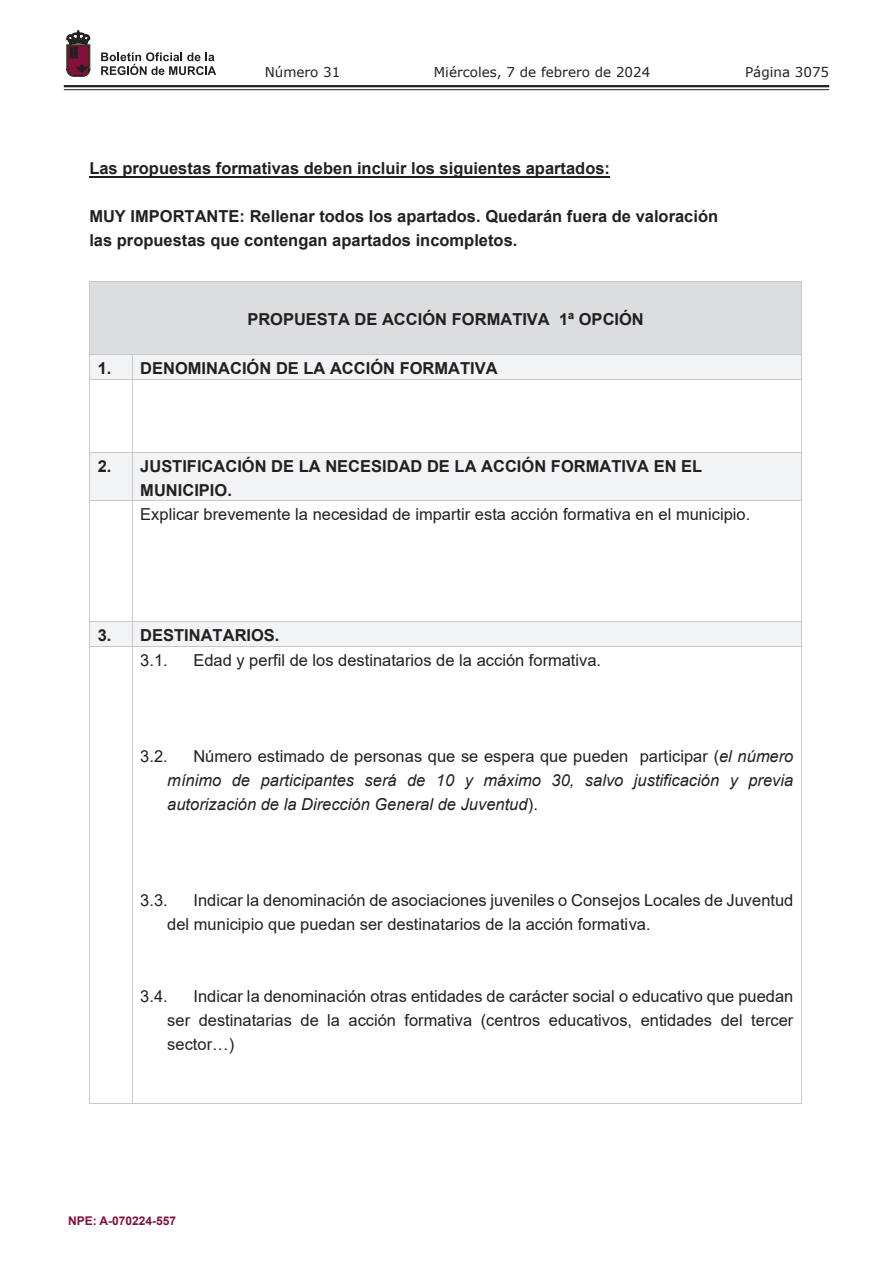
<style>
.page{position:relative;width:893px;height:1263px;background:#fff}
.page>*{position:absolute;margin:0;border:0;box-sizing:border-box;transform-origin:0 0}
.t1{font:16.5px/24px "Arial";color:#231f20}
.t2{font:700 16.5px/24px "Arial";color:#231f20}
.t3{font:italic 16.5px/24px "Arial";color:#231f20;text-align:justify}
.t4{font:13.5px "Verdana";color:#231f20}
.t5{font:700 12px "Arial";color:#830f3b}
.s1{font-style:normal}
</style>
<div class="page">
<hr style="left:64px;top:85px;width:765px;height:2px;background:#231f20">
<hr style="left:64px;top:89px;width:765px;height:1px;background:#231f20">
<svg style="left:101px;top:52px;width:115px;height:23px"></svg>
<svg style="left:67px;top:31px;width:23px;height:45px"></svg>
<hr style="left:89px;top:176px;width:521px;height:1px;background:#231f20">
<div style="left:90px;top:282px;width:711px;height:72px;background:#dcdddf"></div>
<hr style="left:89px;top:281px;width:713px;height:1px;background:#c7c8ca">
<hr style="left:89px;top:282px;width:1px;height:72px;background:#c7c8ca">
<hr style="left:801px;top:282px;width:1px;height:72px;background:#c7c8ca">
<div style="left:90px;top:355px;width:42px;height:24px;background:#f2f3f4"></div>
<div style="left:133px;top:355px;width:668px;height:24px;background:#f2f3f4"></div>
<hr style="left:89px;top:354px;width:713px;height:1px;background:#c7c8ca">
<svg style="left:89px;top:355px;width:1px;height:24px"></svg>
<svg style="left:132px;top:355px;width:1px;height:24px"></svg>
<svg style="left:801px;top:355px;width:1px;height:24px"></svg>
<hr style="left:89px;top:379px;width:713px;height:1px;background:#c7c8ca">
<hr style="left:89px;top:380px;width:1px;height:72px;background:#c7c8ca">
<hr style="left:132px;top:380px;width:1px;height:72px;background:#c7c8ca">
<hr style="left:801px;top:380px;width:1px;height:72px;background:#c7c8ca">
<div style="left:90px;top:452px;width:42px;height:48px;background:#f2f3f4"></div>
<div style="left:133px;top:452px;width:668px;height:48px;background:#f2f3f4"></div>
<hr style="left:89px;top:452px;width:713px;height:1px;background:#c7c8ca">
<hr style="left:89px;top:452px;width:1px;height:48px;background:#c7c8ca">
<hr style="left:132px;top:452px;width:1px;height:48px;background:#c7c8ca">
<hr style="left:801px;top:452px;width:1px;height:48px;background:#c7c8ca">
<hr style="left:89px;top:500px;width:713px;height:1px;background:#c7c8ca">
<hr style="left:89px;top:501px;width:1px;height:120px;background:#c7c8ca">
<hr style="left:132px;top:501px;width:1px;height:120px;background:#c7c8ca">
<hr style="left:801px;top:501px;width:1px;height:120px;background:#c7c8ca">
<div style="left:90px;top:622px;width:42px;height:24px;background:#f2f3f4"></div>
<div style="left:133px;top:622px;width:668px;height:24px;background:#f2f3f4"></div>
<hr style="left:89px;top:621px;width:713px;height:1px;background:#c7c8ca">
<svg style="left:89px;top:622px;width:1px;height:24px"></svg>
<svg style="left:132px;top:622px;width:1px;height:24px"></svg>
<svg style="left:801px;top:622px;width:1px;height:24px"></svg>
<hr style="left:89px;top:646px;width:713px;height:1px;background:#c7c8ca">
<hr style="left:89px;top:647px;width:1px;height:456px;background:#c7c8ca">
<hr style="left:89px;top:1103px;width:43px;height:1px;background:#c7c8ca">
<hr style="left:132px;top:647px;width:1px;height:456px;background:#c7c8ca">
<hr style="left:133px;top:1103px;width:668px;height:1px;background:#c7c8ca">
<hr style="left:801px;top:647px;width:1px;height:456px;background:#c7c8ca">
<p class="t4" style="left:265px;top:62px;width:77px">Número 31</p>
<p class="t4" style="left:434px;top:62px;width:218px">Miércoles, 7 de febrero de 2024</p>
<p class="t4" style="left:745px;top:62px;width:86px">Página 3075</p>
<p class="t2" style="left:89px;top:156px;width:522px">Las propuestas formativas deben incluir los siguientes apartados:</p>
<p class="t2" style="left:89px;top:204px;width:630px">MUY IMPORTANTE: Rellenar todos los apartados. Quedarán fuera de valoración las propuestas que contengan apartados incompletos.</p>
<p class="t2" style="left:247px;top:308px;width:398px">PROPUESTA DE ACCIÓN FORMATIVA 1ª OPCIÓN</p>
<p class="t2" style="left:98px;top:356px;width:401px">1. DENOMINACIÓN DE LA ACCIÓN FORMATIVA</p>
<p class="t2" style="left:140px;top:454px;width:563px;text-indent:-42px">2. JUSTIFICACIÓN DE LA NECESIDAD DE LA ACCIÓN FORMATIVA EN EL<br>MUNICIPIO.</p>
<p class="t1" style="left:140px;top:502px;width:611px">Explicar brevemente la necesidad de impartir esta acción formativa en el municipio.</p>
<p class="t2" style="left:98px;top:623px;width:183px">3. DESTINATARIOS.</p>
<p class="t1" style="left:140px;top:648px;width:29px">3.1.</p>
<p class="t1" style="left:193px;top:648px;width:409px">Edad y perfil de los destinatarios de la acción formativa.</p>
<p class="t1" style="left:140px;top:744px;width:29px">3.2.</p>
<p class="t3" style="left:167px;top:744px;width:628px;text-indent:26px"><span class="s1">Número estimado de personas que se espera que pueden participar (</span>el número mínimo de participantes será de 10 y máximo 30, salvo justificación y previa autorización de la Dirección General de Juventud<span class="s1">).</span></p>
<p class="t1" style="left:140px;top:888px;width:29px">3.3.</p>
<p class="t1" style="left:167px;top:888px;width:628px;text-indent:26px">Indicar la denominación de asociaciones juveniles o Consejos Locales de Juventud del municipio que puedan ser destinatarios de la acción formativa.</p>
<p class="t1" style="left:140px;top:984px;width:29px">3.4.</p>
<p class="t1" style="left:167px;top:984px;width:628px;text-align:justify;text-indent:26px">Indicar la denominación otras entidades de carácter social o educativo que puedan ser destinatarias de la acción formativa (centros educativos, entidades del tercer sector…)</p>
<p class="t5" style="left:68px;top:1212px;width:110px">NPE: A-070224-557</p>
</div>
